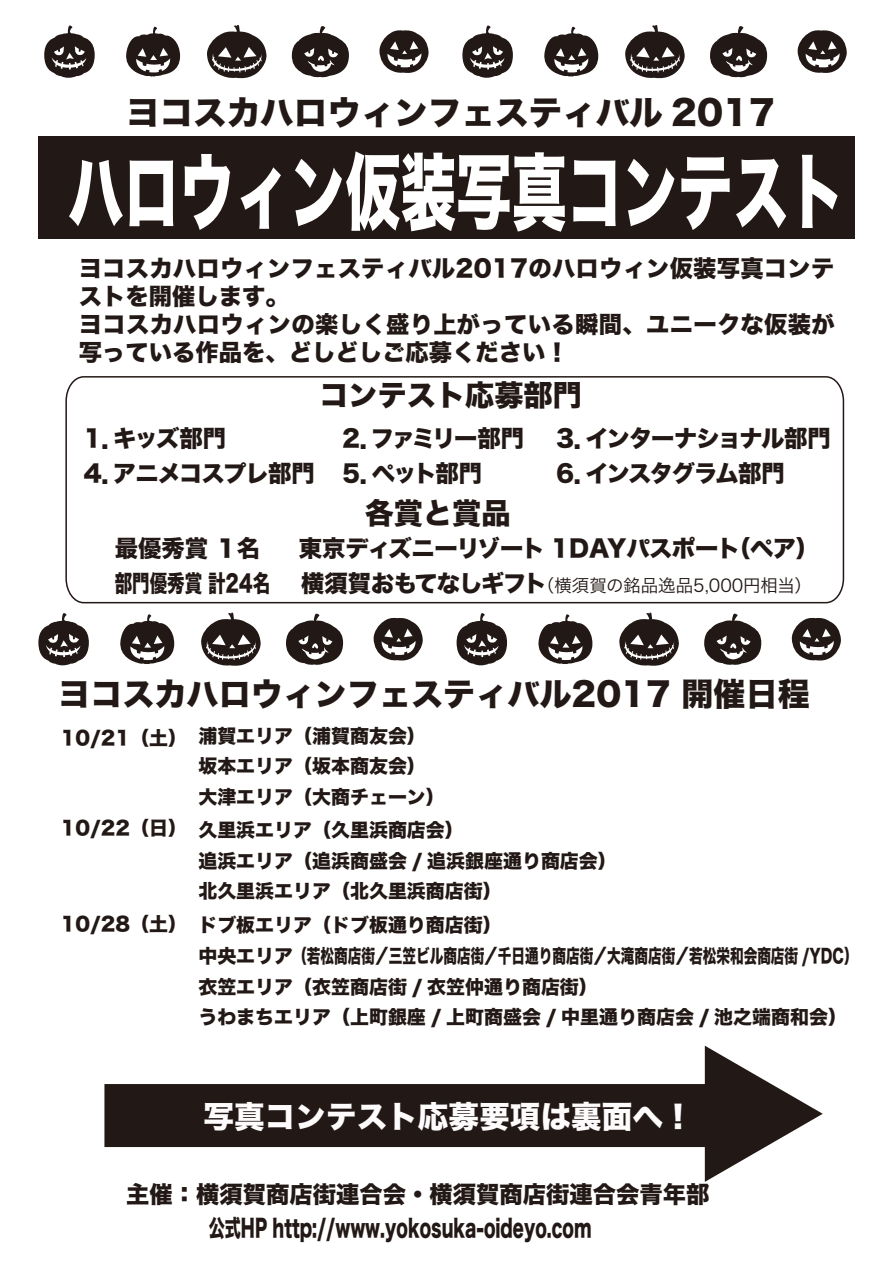
<style>
.page{position:relative;width:893px;height:1263px;background:#fff}
.page>*{position:absolute;margin:0;border:0;box-sizing:border-box;transform-origin:0 0}
.t1{font:83.1px "Hira Kaku Std N W8";color:#fff;scale:.67 1}
.t2{font:33.6px "Hira Kaku Std N W8";color:#221815}
.t3{font:32.1px "Hira Kaku Std N W8";color:#221815}
.t4{font:30.6px "Hira Kaku Std N W8";color:#fdfbfb}
.t5{font:29.1px "Hira Kaku Std N W8";color:#221815}
.t6{font:24px "Hira Kaku Std N W8";color:#221815;scale:.67 1}
.t7{font:23.4px/28px "Hira Kaku Std N W8";color:#221815}
.t8{font:23.4px/35px "Hira Kaku Std N W8";letter-spacing:-.02em;color:#221815}
.t9{font:23.4px "Hira Kaku Std N W8";letter-spacing:-.05em;color:#221815}
.t10{font:23.4px "Hira Kaku Std N W8";letter-spacing:-.055em;color:#221815}
.t11{font:23.4px "Hira Kaku Std N W8";letter-spacing:-.07em;color:#221815}
.t12{font:23.4px "Hira Kaku Std N W8";letter-spacing:-.08em;color:#221815}
.t13{font:18.9px/30.6px "Hira Kaku Std N W8";color:#221815}
.s1{font-family:"Hira Kaku Pro N W3";font-size:17.55px}
</style>
<div class="page">
<div style="left:38px;top:136px;width:816px;height:103px;background:#221815"></div>
<svg style="left:65px;top:376px;width:780px;height:228px"></svg>
<div style="left:104px;top:1084px;width:618px;height:63px;background:#221815"></div>
<svg style="left:705px;top:1046px;width:118px;height:136px"></svg>
<svg style="left:44px;top:25px;width:51px;height:53px"></svg>
<svg style="left:126px;top:27px;width:54px;height:50px"></svg>
<svg style="left:379px;top:30px;width:50px;height:43px"></svg>
<svg style="left:291px;top:26px;width:58px;height:51px"></svg>
<svg style="left:207px;top:25px;width:60px;height:54px"></svg>
<svg style="left:462px;top:25px;width:51px;height:53px"></svg>
<svg style="left:544px;top:27px;width:54px;height:50px"></svg>
<svg style="left:798px;top:30px;width:49px;height:43px"></svg>
<svg style="left:710px;top:26px;width:57px;height:51px"></svg>
<svg style="left:625px;top:25px;width:60px;height:54px"></svg>
<svg style="left:38px;top:613px;width:51px;height:52px"></svg>
<svg style="left:120px;top:614px;width:54px;height:50px"></svg>
<svg style="left:374px;top:617px;width:49px;height:44px"></svg>
<svg style="left:286px;top:613px;width:57px;height:52px"></svg>
<svg style="left:201px;top:613px;width:60px;height:53px"></svg>
<svg style="left:456px;top:613px;width:51px;height:52px"></svg>
<svg style="left:538px;top:614px;width:54px;height:50px"></svg>
<svg style="left:792px;top:617px;width:49px;height:44px"></svg>
<svg style="left:704px;top:613px;width:57px;height:52px"></svg>
<svg style="left:619px;top:613px;width:60px;height:53px"></svg>
<h2 class="t2" style="left:126px;top:94px;width:650px">ヨコスカハロウィンフェスティバル 2017</h2>
<h1 class="t1" style="left:68px;top:146px;width:1159px">ハロウィン仮装写真コンテスト</h1>
<p class="t7" style="left:79px;top:255px;width:758px">ヨコスカハロウィンフェスティバル2017のハロウィン仮装写真コンテストを開催します。<br>ヨコスカハロウィンの楽しく盛り上がっている瞬間、ユニークな仮装が写っている作品を、どしどしご応募ください！</p>
<h3 class="t5" style="left:319px;top:379px;width:264px">コンテスト応募部門</h3>
<p class="t7" style="left:84px;top:425px;width:144px">1．キッズ部門</p>
<p class="t12" style="left:342px;top:425px;width:183px">2．ファミリー部門</p>
<p class="t10" style="left:556px;top:425px;width:276px">3．インターナショナル部門</p>
<p class="t9" style="left:84px;top:460px;width:400px">4．アニメコスプレ部門 5．ペット部門</p>
<p class="t11" style="left:556px;top:460px;width:230px">6．インスタグラム部門</p>
<h3 class="t5" style="left:365px;top:497px;width:147px">各賞と賞品</h3>
<p class="t8" style="left:115px;top:532px;width:706px;text-indent:184px">東京ディズニーリゾート 1DAYパスポート（ペア）部門優秀賞 計24名 　横須賀おもてなしギフト<span class="s1">（横須賀の銘品逸品5,000円相当）</span></p>
<p class="t7" style="left:115px;top:535px;width:147px">最優秀賞 １名</p>
<h3 class="t3" style="left:58px;top:676px;width:753px">ヨコスカハロウィンフェスティバル2017 開催日程</h3>
<p class="t13" style="left:61px;top:723px;width:128px">10/21（土）</p>
<p class="t13" style="left:61px;top:813px;width:128px">10/22（日）</p>
<p class="t13" style="left:61px;top:909px;width:128px">10/28（土）</p>
<p class="t13" style="left:198px;top:721px;width:248px">浦賀エリア（浦賀商友会）坂本エリア（坂本商友会）大津エリア（大商チェーン）</p>
<p class="t13" style="left:198px;top:815px;width:420px">久里浜エリア（久里浜商店会）<br>追浜エリア（追浜商盛会 / 追浜銀座通り商店会）北久里浜エリア（北久里浜商店街）</p>
<p class="t13" style="left:198px;top:910px;width:661px">ドブ板エリア（ドブ板通り商店街）<br>中央エリア（若松商店街／三笠ビル商店街／千日通り商店街／大滝商店街／若松栄和会商店街 /YDC）</p>
<p class="t13" style="left:61px;top:972px;width:539px">　　　　　　　衣笠エリア（衣笠商店街 / 衣笠仲通り商店街）</p>
<p class="t13" style="left:198px;top:1002px;width:650px">うわまちエリア（上町銀座 / 上町商盛会 / 中里通り商店会 / 池之端商和会）</p>
<h3 class="t4" style="left:204px;top:1099px;width:491px">写真コンテスト応募要項は裏面へ！</h3>
<p class="t7" style="left:126px;top:1181px;width:585px">主催：横須賀商店街連合会・横須賀商店街連合会青年部</p>
<p class="t6" style="left:209px;top:1215px;width:573px">公式HP http://www.yokosuka-oideyo.com</p>
</div>
